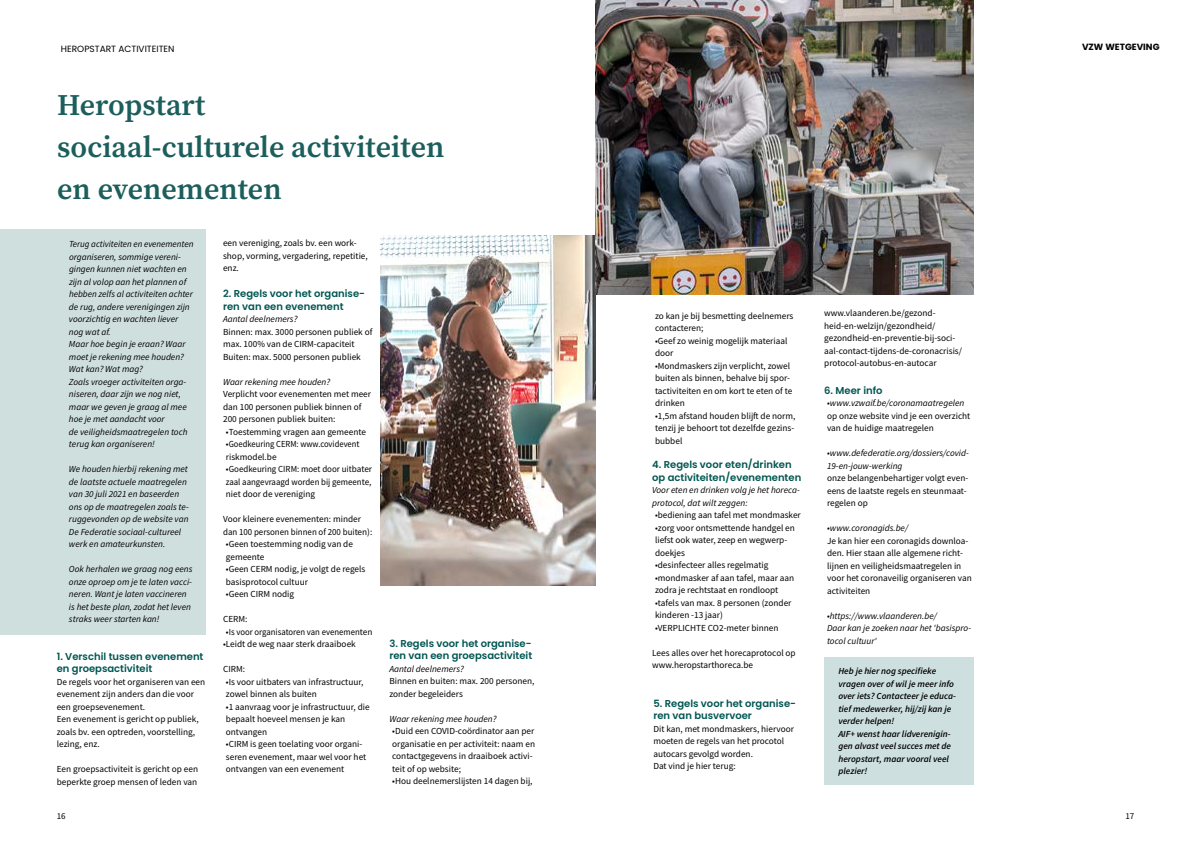
<style>
.page{position:relative;width:1191px;height:842px;background:#fff}
.page>*{position:absolute;margin:0;border:0;box-sizing:border-box;transform-origin:0 0}
.t1{font:600 30px/42px "Source Serif Pro";color:#1b5e5b}
.t2{font:600 10px/12.5px "Poppins";color:#005652}
.t3{font:9.2px/12.5px "Source Sans Pro";color:#000}
.t4{font:italic 9.2px/12.5px "Source Sans Pro";color:#000}
.t5{font:italic 9.2px/12.5px "Source Sans Pro";color:#000;scale:.96 1}
.t6{font:italic 600 9.2px/12.5px "Source Sans Pro";color:#000}
.t7{font:9px "Poppins";color:#000}
.t8{font:700 9px "Poppins";color:#000}
.t9{font:9px "Source Sans Pro";color:#000}
</style>
<div class="page">
<div style="left:824px;top:657px;width:149px;height:128px;background:#cde0df"></div>
<div style="left:0;top:230px;width:206px;height:405px;background:#cfdfde"></div>
<img style="left:381px;top:236px;width:214px;height:349px">
<img style="left:595px;top:0;width:378px;height:294px">
<p class="t7" style="left:61px;top:44px;width:115px">HEROPSTART ACTIVITEITEN</p>
<p class="t8" style="left:1082px;top:42px;width:79px">VZW WETGEVING</p>
<h1 class="t1" style="left:57px;top:84px;width:389px">Heropstart<br>sociaal-culturele activiteiten en evenementen</h1>
<p class="t5" style="left:69px;top:238px;width:131px">Terug activiteiten en evenementen organiseren, sommige vereni&shy;gingen kunnen niet wachten en zijn al volop aan het plannen of hebben zelfs al activiteiten achter de rug, andere verenigingen zijn voorzichtig en wachten liever nog wat af.<br>Maar hoe begin je eraan? Waar moet je rekening mee houden?<br>Wat kan? Wat mag?<br>Zoals vroeger activiteiten orga&shy;niseren, daar zijn we nog niet, maar we geven je graag al mee hoe je met aandacht voor<br>de veiligheidsmaatregelen toch terug kan organiseren!</p>
<p class="t4" style="left:69px;top:463px;width:121px">We houden hierbij rekening met de laatste actuele maatregelen van 30 juli 2021 en baseerden ons op de maatregelen zoals te&shy;ruggevonden op de website van<br>De Federatie sociaal-cultureel werk en amateurkunsten.</p>
<p class="t4" style="left:69px;top:563px;width:125px">Ook herhalen we graag nog eens onze oproep om je te laten vacci&shy;neren. Want je laten vaccineren is het beste plan, zodat het leven straks weer starten kan!</p>
<p class="t2" style="left:57px;top:650px;width:148px">1. Verschil tussen evenement en groepsactiviteit</p>
<p class="t3" style="left:57px;top:675px;width:150px">De regels voor het organiseren van een evenement zijn anders dan die voor een groepsevenement.<br>Een evenement is gericht op publiek, zoals bv. een optreden, voorstelling, lezing, enz.</p>
<p class="t3" style="left:57px;top:763px;width:143px">Een groepsactiviteit is gericht op een beperkte groep mensen of leden van</p>
<p class="t3" style="left:223px;top:237px;width:146px">een vereniging, zoals bv. een work&shy;shop, vorming, vergadering, repetitie, enz.</p>
<p class="t2" style="left:223px;top:288px;width:143px">2. Regels voor het organise&shy;ren van een evenement</p>
<p class="t4" style="left:223px;top:313px;width:76px">Aantal deelnemers?</p>
<p class="t3" style="left:223px;top:325px;width:151px">Binnen: max. 3000 personen publiek of max. 100% van de CIRM-capaciteit<br>Buiten: max. 5000 personen publiek</p>
<p class="t4" style="left:223px;top:375px;width:109px">Waar rekening mee houden?</p>
<p class="t3" style="left:223px;top:388px;width:149px">Verplicht voor evenementen met meer dan 100 personen publiek binnen of<br>200 personen publiek buiten:</p>
<p class="t3" style="left:226px;top:425px;width:142px">•Toestemming vragen aan gemeente</p>
<p class="t3" style="left:226px;top:438px;width:135px">•Goedkeuring CERM: www.covidevent riskmodel.be</p>
<p class="t3" style="left:226px;top:463px;width:148px;text-align:justify">•Goedkeuring CIRM: moet door uitbater zaal aangevraagd worden bij gemeente, niet door de vereniging</p>
<p class="t3" style="left:223px;top:513px;width:151px">Voor kleinere evenementen: minder dan 100 personen binnen of 200 buiten):</p>
<p class="t3" style="left:226px;top:538px;width:129px">•Geen toestemming nodig van de gemeente</p>
<p class="t3" style="left:226px;top:563px;width:141px">•Geen CERM nodig, je volgt de regels basisprotocol cultuur</p>
<p class="t3" style="left:226px;top:588px;width:70px">•Geen CIRM nodig</p>
<p class="t3" style="left:223px;top:613px;width:26px">CERM:</p>
<p class="t3" style="left:226px;top:625px;width:148px">•Is voor organisatoren van evenementen</p>
<p class="t3" style="left:223px;top:638px;width:134px">•Leidt de weg naar sterk draaiboek</p>
<p class="t3" style="left:223px;top:663px;width:24px">CIRM:</p>
<p class="t3" style="left:226px;top:675px;width:139px">•Is voor uitbaters van infrastructuur, zowel binnen als buiten</p>
<p class="t3" style="left:226px;top:700px;width:145px">•1 aanvraag voor je infrastructuur, die bepaalt hoeveel mensen je kan ontvangen</p>
<p class="t3" style="left:226px;top:738px;width:142px">•CIRM is geen toelating voor organi&shy;seren evenement, maar wel voor het ontvangen van een evenement</p>
<p class="t2" style="left:389px;top:637px;width:144px">3. Regels voor het organise&shy;ren van een groepsactiviteit</p>
<p class="t4" style="left:389px;top:662px;width:76px">Aantal deelnemers?</p>
<p class="t3" style="left:389px;top:675px;width:147px">Binnen en buiten: max. 200 personen, zonder begeleiders</p>
<p class="t4" style="left:389px;top:712px;width:109px">Waar rekening mee houden?</p>
<p class="t3" style="left:392px;top:725px;width:144px">•Duid een COVID-coördinator aan per organisatie en per activiteit: naam en contactgegevens in draaiboek activi&shy;teit of op website;</p>
<p class="t3" style="left:392px;top:775px;width:142px">•Hou deelnemerslijsten 14 dagen bij,</p>
<p class="t3" style="left:655px;top:309px;width:140px">zo kan je bij besmetting deelnemers contacteren;</p>
<p class="t3" style="left:655px;top:334px;width:134px">•Geef zo weinig mogelijk materiaal door</p>
<p class="t3" style="left:655px;top:359px;width:139px">•Mondmaskers zijn verplicht, zowel buiten als binnen, behalve bij spor&shy;tactiviteiten en om kort te eten of te drinken</p>
<p class="t3" style="left:655px;top:409px;width:142px;text-align:justify">•1,5m afstand houden blijft de norm, tenzij je behoort tot dezelfde gezins&shy;bubbel</p>
<p class="t2" style="left:652px;top:459px;width:151px">4. Regels voor eten/drinken op activiteiten/evenementen</p>
<p class="t4" style="left:652px;top:484px;width:149px">Voor eten en drinken volg je het horeca&shy;protocol, dat wilt zeggen:</p>
<p class="t3" style="left:655px;top:509px;width:147px">•bediening aan tafel met mondmasker</p>
<p class="t3" style="left:655px;top:521px;width:141px">•zorg voor ontsmettende handgel en liefst ook water, zeep en wegwerp&shy;doekjes</p>
<p class="t3" style="left:655px;top:559px;width:115px">•desinfecteer alles regelmatig</p>
<p class="t3" style="left:655px;top:571px;width:141px">•mondmasker af aan tafel, maar aan zodra je rechtstaat en rondloopt</p>
<p class="t3" style="left:655px;top:596px;width:138px">•tafels van max. 8 personen (zonder kinderen -13 jaar)</p>
<p class="t3" style="left:655px;top:621px;width:125px">•VERPLICHTE CO2-meter binnen</p>
<p class="t3" style="left:652px;top:646px;width:145px">Lees alles over het horecaprotocol op www.heropstarthoreca.be</p>
<p class="t2" style="left:653px;top:697px;width:144px">5. Regels voor het organise&shy;ren van busvervoer</p>
<p class="t3" style="left:653px;top:722px;width:142px">Dit kan, met mondmaskers, hiervoor moeten de regels van het procotol autocars gevolgd worden.<br>Dat vind je hier terug:</p>
<p class="t3" style="left:824px;top:307px;width:139px">www.vlaanderen.be/gezond&shy;heid-en-welzijn/gezondheid/ gezondheid-en-preventie-bij-soci&shy;aal-contact-tijdens-de-coronacrisis/ protocol-autobus-en-autocar</p>
<p class="t2" style="left:824px;top:384px;width:60px">6. Meer info</p>
<p class="t4" style="left:827px;top:397px;width:139px">•www.vzwaif.be/coronamaatregelen</p>
<p class="t3" style="left:827px;top:409px;width:145px">op onze website vind je een overzicht van de huidige maatregelen</p>
<p class="t4" style="left:827px;top:447px;width:143px">•www.defederatie.org/dossiers/covid-<br>19-en-jouw-werking</p>
<p class="t3" style="left:827px;top:472px;width:143px">onze belangenbehartiger volgt even&shy;eens de laatste regels en steunmaat&shy;regelen op</p>
<p class="t4" style="left:827px;top:522px;width:83px">•www.coronagids.be/</p>
<p class="t3" style="left:827px;top:534px;width:146px">Je kan hier een coronagids downloa&shy;den. Hier staan alle algemene richt&shy;lijnen en veiligheidsmaatregelen in voor het coronaveilig organiseren van activiteiten</p>
<p class="t4" style="left:827px;top:609px;width:145px">•https://www.vlaanderen.be/<br>Daar kan je zoeken naar het 'basispro&shy;tocol cultuur'</p>
<p class="t6" style="left:838px;top:665px;width:119px">Heb je hier nog specifieke vragen over of wil je meer info over iets? Contacteer je educa&shy;tief medewerker, hij/zij kan je verder helpen!<br>AIF+ wenst haar lidverenigin&shy;gen alvast veel succes met de heropstart, maar vooral veel plezier!</p>
<p class="t9" style="left:57px;top:811px;width:10px">16</p>
<p class="t9" style="left:1125px;top:811px;width:10px">17</p>
</div>
